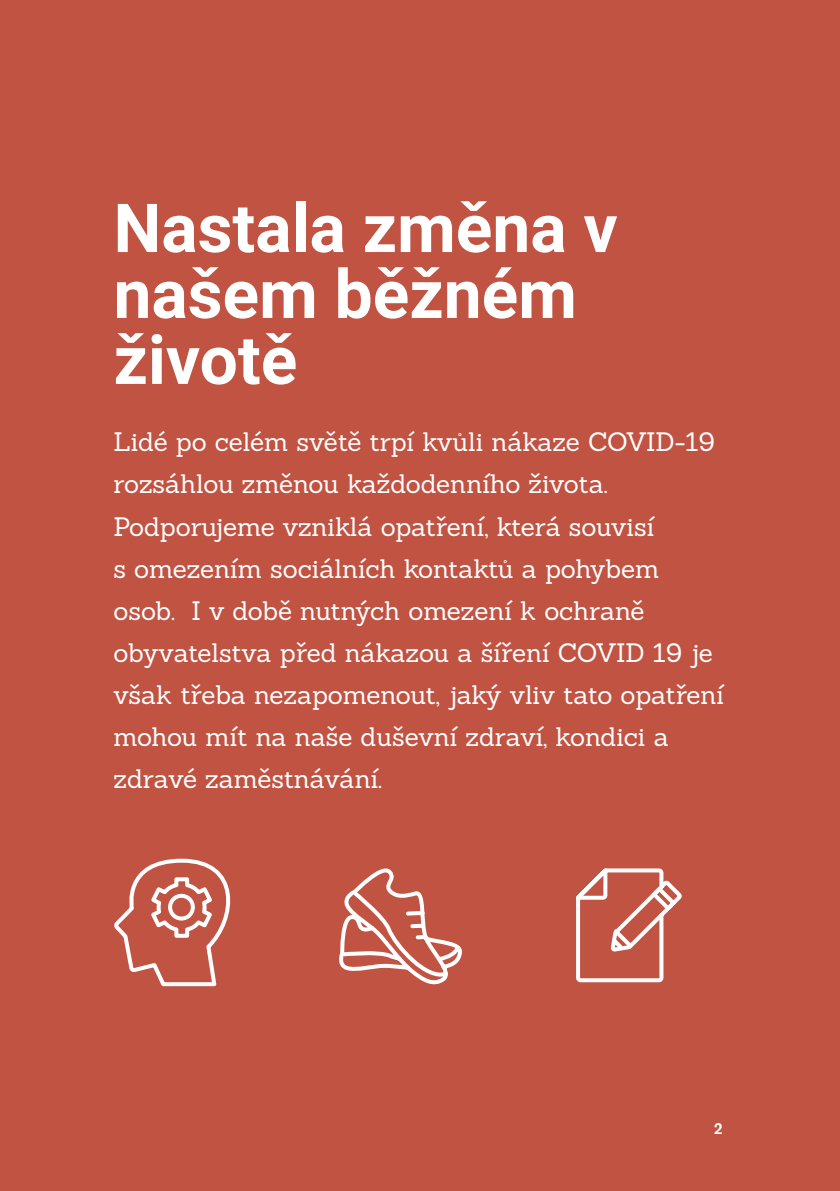
<style>
.page{position:relative;width:840px;height:1191px;background:#fff}
.page>*{position:absolute;margin:0;border:0;box-sizing:border-box;transform-origin:0 0}
.t1{font:700 67.6px/66px "Roboto";color:#fff}
.t2{font:26px/42px "Sanchez";letter-spacing:-.005em;color:#fff}
.t3{font:500 16px "Akzidenz Grotesk BQ";color:#fff}
</style>
<div class="page">
<div style="left:0;top:0;width:839px;height:1191px;background:#c15343"></div>
<svg style="left:114px;top:858px;width:117px;height:129px"></svg>
<svg style="left:339px;top:868px;width:123px;height:117px"></svg>
<svg style="left:576px;top:868px;width:106px;height:115px"></svg>
<p class="t1" style="left:113px;top:192px;width:505px">Nastala změna v našem běžném životě</p>
<p class="t2" style="left:113px;top:421px;width:612px">Lidé po celém světě trpí kvůli nákaze COVID-19 rozsáhlou změnou každodenního života.<br>Podporujeme vzniklá opatření, která souvisí<br>s omezením sociálních kontaktů a pohybem osob. I v době nutných omezení k ochraně obyvatelstva před nákazou a šíření COVID 19 je však třeba nezapomenout, jaký vliv tato opatření mohou mít na naše duševní zdraví, kondici a zdravé zaměstnávání.</p>
<p class="t3" style="left:713px;top:1118px;width:10px">2</p>
</div>
